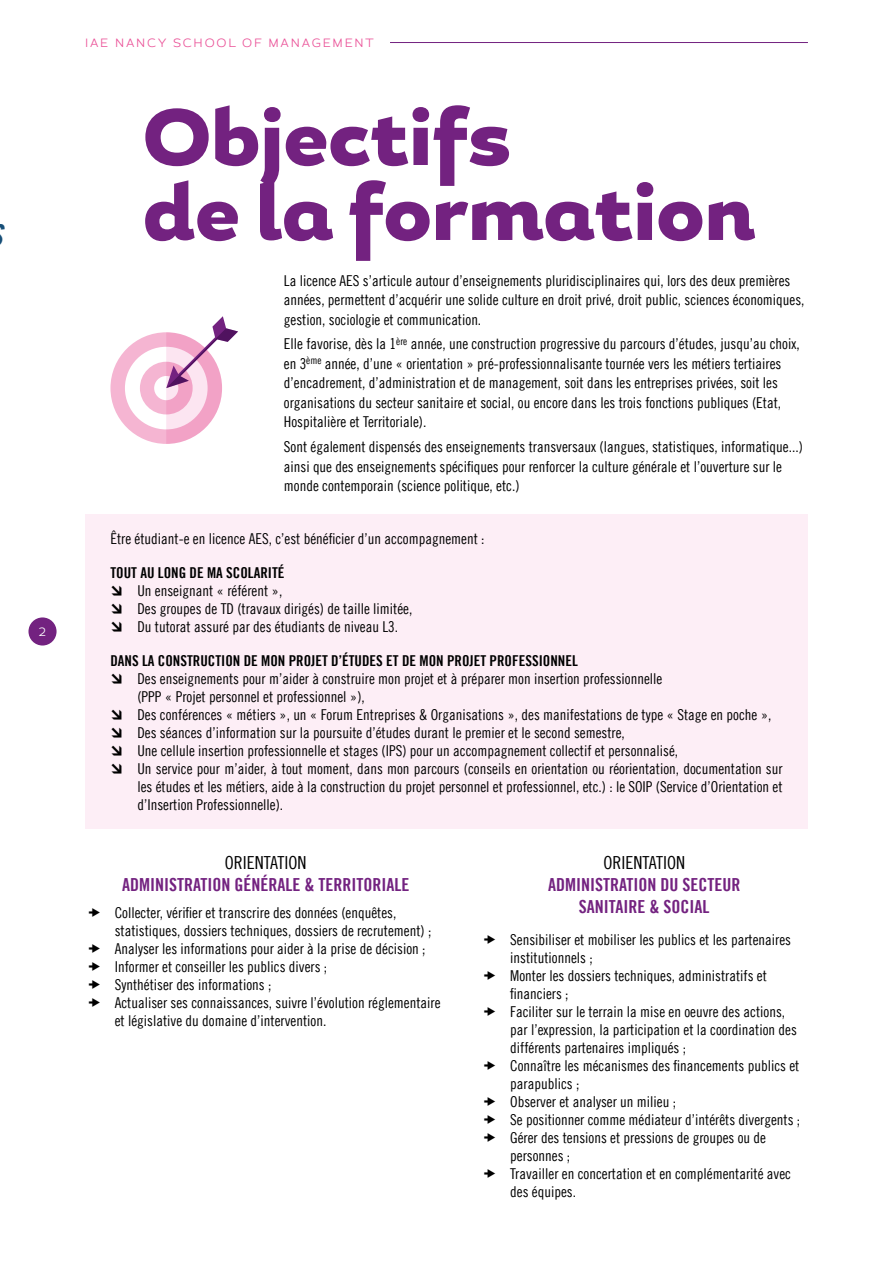
<style>
.page{position:relative;width:893px;height:1263px;background:#fff}
.page>*{position:absolute;margin:0;border:0;box-sizing:border-box;transform-origin:0 0}
.t1{font:900 79.5px/75px "Magallanes";color:#732280}
.t2{font:18px/21.6px "Trade Gothic LT Bold Cond Twenty";color:#732280;text-align:center}
.t3{font:18px "Trade Gothic LT Cond Eighteen";color:#000}
.t4{font:15px/18px "Trade Gothic LT Cond Eighteen";color:#000}
.t5{font:15px "Trade Gothic LT Bold Cond Twenty";color:#000}
.t6{font:300 12px "Magallanes";letter-spacing:.15em;color:#ea4f96}
.t7{font:300 12px "Magallanes";color:#fff}
</style>
<div class="page">
<div style="left:28px;top:617px;width:29px;height:28px;background:#732280;border-radius:50%"></div>
<hr style="left:390px;top:42px;width:418px;height:1px;background:#732280">
<div style="left:110px;top:332px;width:112px;height:112px;background:#f5b5d2;border-radius:50%"></div>
<div style="left:125px;top:347px;width:83px;height:82px;background:#fff;border-radius:50%"></div>
<div style="left:140px;top:362px;width:53px;height:52px;background:#f5b5d2;border-radius:50%"></div>
<div style="left:154px;top:376px;width:24px;height:24px;background:#fff;border-radius:50%"></div>
<svg style="left:166px;top:316px;width:72px;height:128px"></svg>
<div style="left:85px;top:514px;width:723px;height:315px;background:#fdeef6"></div>
<p class="t7" style="left:39px;top:624px;width:9px">2</p>
<p class="t6" style="left:85px;top:35px;width:290px">IAE NANCY SCHOOL OF MANAGEMENT</p>
<h1 class="t1" style="left:143px;top:104px;width:613px">Objectifs<br>de la formation</h1>
<p class="t4" style="left:284px;top:270px;width:522px;line-height:19.5px">La licence AES s’articule autour d’enseignements pluridisciplinaires qui, lors des deux premières années, permettent d’acquérir une solide culture en droit privé, droit public, sciences économiques, gestion, sociologie et communication.</p>
<p class="t4" style="left:284px;top:334px;width:517px;line-height:19.5px">Elle favorise, dès la 1<sup>ère</sup> année, une construction progressive du parcours d’études, jusqu’au choix, en 3<sup>ème</sup> année, d’une « orientation » pré-professionnalisante tournée vers les métiers tertiaires d’encadrement, d’administration et de management, soit dans les entreprises privées, soit les organisations du secteur sanitaire et social, ou encore dans les trois fonctions publiques (Etat, Hospitalière et Territoriale).</p>
<p class="t4" style="left:284px;top:437px;width:521px;line-height:19.5px">Sont également dispensés des enseignements transversaux (langues, statistiques, informatique...) ainsi que des enseignements spécifiques pour renforcer la culture générale et l’ouverture sur le monde contemporain (science politique, etc.)</p>
<p class="t4" style="left:110px;top:529px;width:376px">Être étudiant-e en licence AES, c’est bénéficier d’un accompagnement :</p>
<p class="t5" style="left:110px;top:564px;width:176px">TOUT AU LONG DE MA SCOLARITÉ</p>
<p class="t4" style="left:137px;top:582px;width:276px">Un enseignant « référent »,<br>Des groupes de TD (travaux dirigés) de taille limitée,<br>Du tutorat assuré par des étudiants de niveau L3.</p>
<p class="t5" style="left:110px;top:652px;width:469px">DANS LA CONSTRUCTION DE MON PROJET D’ÉTUDES ET DE MON PROJET PROFESSIONNEL</p>
<p class="t4" style="left:137px;top:670px;width:647px">Des enseignements pour m’aider à construire mon projet et à préparer mon insertion professionnelle<br>(PPP « Projet personnel et professionnel »),<br>Des conférences « métiers », un « Forum Entreprises &amp; Organisations », des manifestations de type « Stage en poche », Des séances d’information sur la poursuite d’études durant le premier et le second semestre,<br>Une cellule insertion professionnelle et stages (IPS) pour un accompagnement collectif et personnalisé,<br>Un service pour m’aider, à tout moment, dans mon parcours (conseils en orientation ou réorientation, documentation sur les études et les métiers, aide à la construction du projet personnel et professionnel, etc.) : le SOIP (Service d’Orientation et d’Insertion Professionnelle).</p>
<p class="t3" style="left:225px;top:852px;width:83px">ORIENTATION</p>
<p class="t2" style="left:122px;top:874px;width:289px">ADMINISTRATION GÉNÉRALE &amp; TERRITORIALE</p>
<p class="t4" style="left:115px;top:903px;width:327px">Collecter, vérifier et transcrire des données (enquêtes, statistiques, dossiers techniques, dossiers de recrutement) ; Analyser les informations pour aider à la prise de décision ; Informer et conseiller les publics divers ;<br>Synthétiser des informations ;<br>Actualiser ses connaissances, suivre l’évolution réglementaire et législative du domaine d’intervention.</p>
<p class="t3" style="left:603px;top:852px;width:83px">ORIENTATION</p>
<p class="t2" style="left:548px;top:874px;width:194px">ADMINISTRATION DU SECTEUR<br>SANITAIRE &amp; SOCIAL</p>
<p class="t4" style="left:510px;top:930px;width:291px">Sensibiliser et mobiliser les publics et les partenaires institutionnels ;<br>Monter les dossiers techniques, administratifs et financiers ;<br>Faciliter sur le terrain la mise en oeuvre des actions, par l’expression, la participation et la coordination des différents partenaires impliqués ;<br>Connaître les mécanismes des financements publics et parapublics ;<br>Observer et analyser un milieu ;<br>Se positionner comme médiateur d’intérêts divergents ; Gérer des tensions et pressions de groupes ou de personnes ;<br>Travailler en concertation et en complémentarité avec des équipes.</p>
</div>
